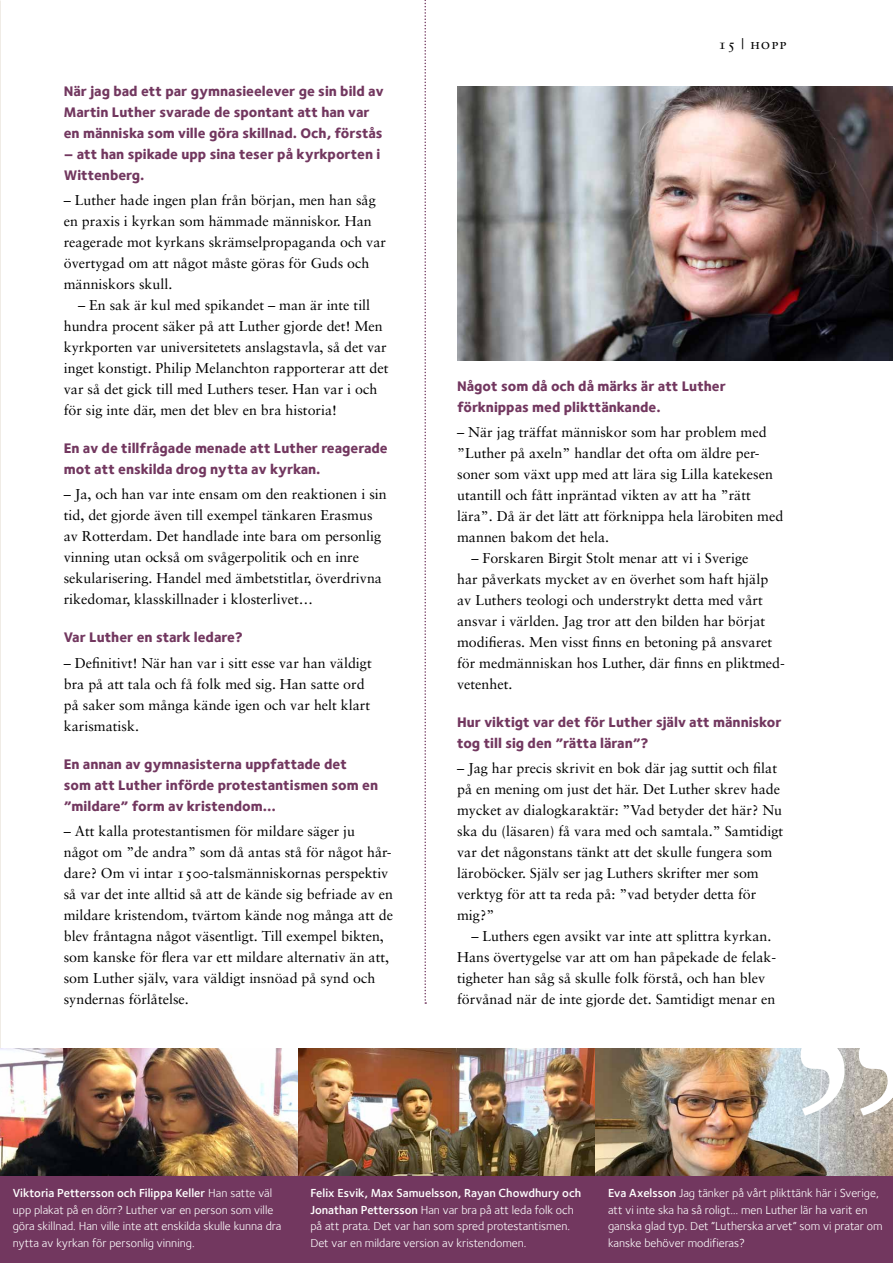
<style>
.page{position:relative;width:893px;height:1263px;background:#fff}
.page>*{position:absolute;margin:0;border:0;box-sizing:border-box;transform-origin:0 0}
.t1{font:14.25px/21px "Sabon Roman Os F";color:#000}
.t2{font:14.25px/21px "Foundry Sterling Extra Bold OSF";color:#72375f}
.t3{font:14.25px "Sabon Roman SC";letter-spacing:.07em;color:#000}
.t4{font:12px/16.5px "Foundry Sterling Book OSF";color:#fff}
.t5{font:12px "Foundry Sterling Demi OSF";color:#fff}
.s1{font-family:"Foundry Sterling Book OSF"}
.s2{font-family:"Foundry Sterling Demi OSF"}
</style>
<div class="page">
<img style="left:457px;top:86px;width:436px;height:274px">
<svg style="left:424px;top:0;width:2px;height:1004px"></svg>
<div style="left:0;top:1048px;width:893px;height:215px;background:#72375f"></div>
<img style="left:0;top:1048px;width:893px;height:128px">
<svg style="left:801px;top:1048px;width:92px;height:67px;background:#d8d8d5"></svg>
<p class="t2" style="left:64px;top:80px;width:321px">När jag bad ett par gymnasieelever ge sin bild av<br>Martin Luther svarade de spontant att han var en människa som ville göra skillnad. Och, förstås</p>
<p class="t2" style="left:64px;top:143px;width:318px">– att han spikade upp sina teser på kyrkporten i<br>Wittenberg.</p>
<p class="t1" style="left:64px;top:189px;width:324px">– Luther hade ingen plan från början, men han såg en praxis i kyrkan som hämmade människor. Han reagerade mot kyrkans skrämselpropaganda och var övertygad om att något måste göras för Guds och människors skull.</p>
<p class="t1" style="left:64px;top:294px;width:326px;text-indent:14px">– En sak är kul med spikandet – man är inte till hundra procent säker på att Luther gjorde det! Men kyrkporten var universitetets anslagstavla, så det var inget konstigt. Philip Melanchton rapporterar att det var så det gick till med Luthers teser. Han var i och för sig inte där, men det blev en bra historia!</p>
<p class="t2" style="left:64px;top:437px;width:325px">En av de tillfrågade menade att Luther reagerade mot att enskilda drog nytta av kyrkan.</p>
<p class="t1" style="left:64px;top:484px;width:325px">– Ja, och han var inte ensam om den reaktionen i sin tid, det gjorde även till exempel tänkaren Erasmus av Rotterdam. Det handlade inte bara om personlig vinning utan också om svågerpolitik och en inre sekularisering. Handel med ämbetstitlar, överdrivna rikedomar, klasskillnader i klosterlivet…</p>
<p class="t2" style="left:64px;top:627px;width:180px">Var Luther en stark ledare?</p>
<p class="t1" style="left:64px;top:652px;width:310px">– Definitivt! När han var i sitt esse var han väldigt bra på att tala och få folk med sig. Han satte ord på saker som många kände igen och var helt klart karismatisk.</p>
<p class="t2" style="left:64px;top:753px;width:316px">En annan av gymnasisterna uppfattade det<br>som att Luther införde protestantismen som en ”mildare” form av kristendom…</p>
<p class="t1" style="left:64px;top:820px;width:331px">– Att kalla protestantismen för mildare säger ju något om ”de andra” som då antas stå för något hår&shy;dare? Om vi intar 1500-talsmänniskornas perspektiv så var det inte alltid så att de kände sig befriade av en mildare kristendom, tvärtom kände nog många att de blev fråntagna något väsentligt. Till exempel bikten, som kanske för flera var ett mildare alternativ än att, som Luther själv, vara väldigt insnöad på synd och syndernas förlåtelse.</p>
<p class="t3" style="left:718px;top:36px;width:70px">15 | hopp</p>
<p class="t2" style="left:457px;top:375px;width:270px">Något som då och då märks är att Luther förknippas med plikttänkande.</p>
<p class="t1" style="left:457px;top:421px;width:328px">– När jag träffat människor som har problem med ”Luther på axeln” handlar det ofta om äldre per&shy;soner som växt upp med att lära sig Lilla katekesen utantill och fått inpräntad vikten av att ha ”rätt lära”. Då är det lätt att förknippa hela lärobiten med mannen bakom det hela.</p>
<p class="t1" style="left:457px;top:547px;width:329px;text-indent:14px">– Forskaren Birgit Stolt menar att vi i Sverige<br>har påverkats mycket av en överhet som haft hjälp av Luthers teologi och understrykt detta med vårt ansvar i världen. Jag tror att den bilden har börjat modifieras. Men visst finns en betoning på ansvaret för medmänniskan hos Luther, där finns en pliktmed&shy;vetenhet.</p>
<p class="t2" style="left:457px;top:711px;width:326px">Hur viktigt var det för Luther själv att människor tog till sig den ”rätta läran”?</p>
<p class="t1" style="left:457px;top:758px;width:328px">– Jag har precis skrivit en bok där jag suttit och filat på en mening om just det här. Det Luther skrev hade mycket av dialogkaraktär: ”Vad betyder det här? Nu ska du (läsaren) få vara med och samtala.” Samtidigt var det någonstans tänkt att det skulle fungera som läroböcker. Själv ser jag Luthers skrifter mer som verktyg för att ta reda på: ”vad betyder detta för mig?”</p>
<p class="t1" style="left:457px;top:926px;width:321px;text-indent:14px">– Luthers egen avsikt var inte att splittra kyrkan.<br>Hans övertygelse var att om han påpekade de felak&shy;tigheter han såg så skulle folk förstå, och han blev förvånad när de inte gjorde det. Samtidigt menar en</p>
<p class="t5" style="left:13px;top:1186px;width:261px">Viktoria Pettersson och Filippa Keller <span class="s1">Han satte väl</span></p>
<p class="t4" style="left:13px;top:1201px;width:270px">upp plakat på en dörr? Luther var en person som ville göra skillnad. Han ville inte att enskilda skulle kunna dra nytta av kyrkan för personlig vinning.</p>
<p class="t5" style="left:310px;top:1186px;width:272px">Felix Esvik, Max Samuelsson, Rayan Chowdhury och</p>
<p class="t4" style="left:310px;top:1201px;width:265px"><span class="s2">Jonathan Pettersson</span> Han var bra på att leda folk och på att prata. Det var han som spred protestantismen.<br>Det var en mildare version av kristendomen.</p>
<p class="t4" style="left:608px;top:1185px;width:276px"><span class="s2">Eva Axelsson</span> Jag tänker på vårt plikttänk här i Sverige, att vi inte ska ha så roligt… men Luther lär ha varit en ganska glad typ. Det ”Lutherska arvet” som vi pratar om kanske behöver modifieras?</p>
</div>
